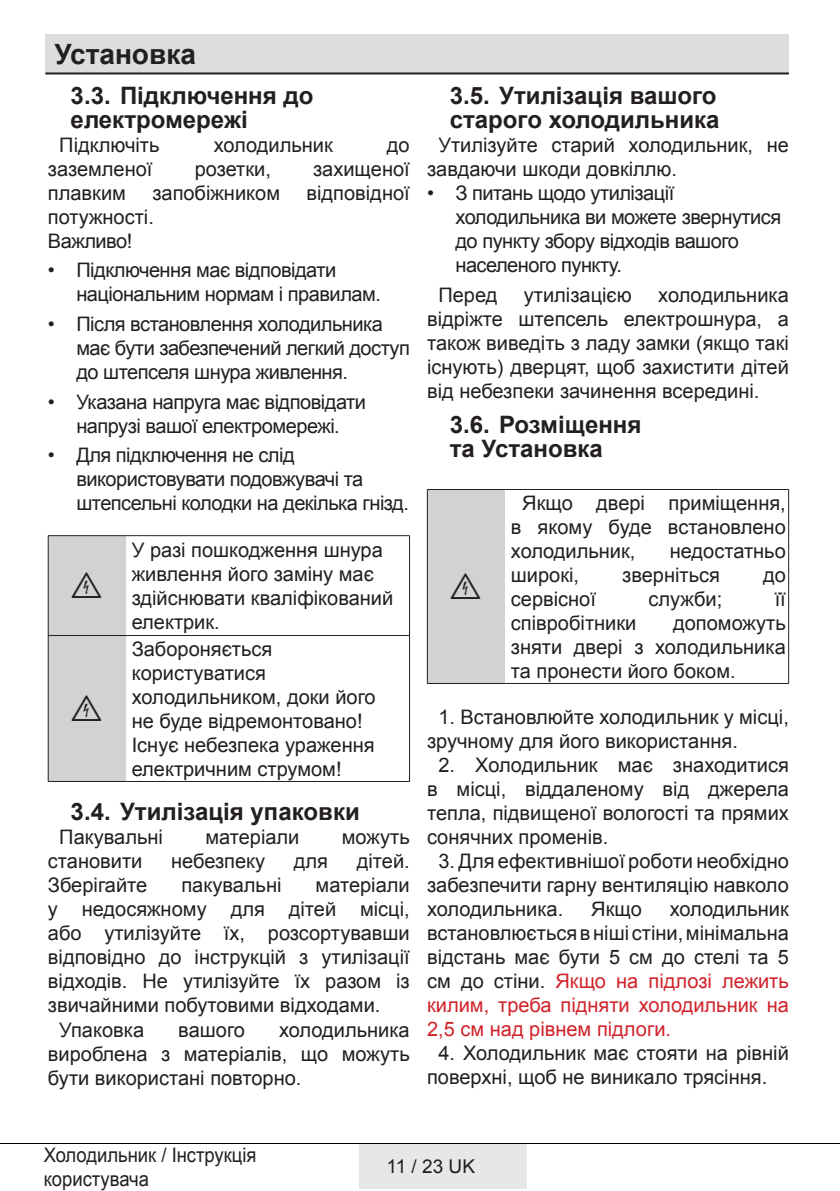
<style>
.page{position:relative;width:840px;height:1191px;background:#fff}
.page>*{position:absolute;margin:0;border:0;box-sizing:border-box;transform-origin:0 0}
.t1{font:32px "ZIWARNUN";color:#231f20}
.t2{font:700 28px "Arial";color:#231f20}
.t3{font:700 24px/24px "Arial";color:#231f20}
.t4{font:20px/24px "Arial";color:#231f20;text-align:justify}
.t5{font:20px/24px "Arial";letter-spacing:-.025em;color:#231f20}
.t6{font:20px/24px "Arial";color:#231f20;scale:.92 1}
.t7{font:19px "Arial";color:#231f20}
.s1{color:#d1232a}
</style>
<div class="page">
<div style="left:358px;top:1143px;width:168px;height:45px;background:#e6e7e9"></div>
<hr style="left:0;top:1143px;width:839px;height:1px;background:#000">
<div style="left:45px;top:34px;width:743px;height:40px;background:#dcdddf"></div>
<hr style="left:45px;top:72px;width:743px;height:2px;background:#231f20">
<div style="left:49px;top:536px;width:77px;height:245px;background:#d1d2d4"></div>
<hr style="left:48px;top:536px;width:1px;height:99px;background:#231f20">
<hr style="left:409px;top:536px;width:1px;height:99px;background:#231f20">
<hr style="left:48px;top:636px;width:1px;height:145px;background:#231f20">
<hr style="left:409px;top:636px;width:1px;height:145px;background:#231f20">
<hr style="left:48px;top:535px;width:78px;height:1px;background:#231f20">
<hr style="left:126px;top:535px;width:283px;height:1px;background:#231f20">
<hr style="left:48px;top:635px;width:78px;height:1px;background:#231f20">
<hr style="left:126px;top:635px;width:283px;height:1px;background:#231f20">
<hr style="left:48px;top:781px;width:78px;height:1px;background:#231f20">
<hr style="left:126px;top:781px;width:283px;height:1px;background:#231f20">
<div style="left:427px;top:489px;width:78px;height:194px;background:#d1d2d4"></div>
<hr style="left:427px;top:490px;width:1px;height:193px;background:#231f20">
<hr style="left:787px;top:490px;width:1px;height:193px;background:#231f20">
<hr style="left:427px;top:489px;width:78px;height:1px;background:#231f20">
<hr style="left:505px;top:489px;width:283px;height:1px;background:#231f20">
<hr style="left:427px;top:683px;width:78px;height:1px;background:#231f20">
<hr style="left:505px;top:683px;width:283px;height:1px;background:#231f20">
<h2 class="t2" style="left:54px;top:39px;width:143px">Установка</h2>
<p class="t3" style="left:71px;top:83px;width:244px">3.3. Підключення до електромережі</p>
<p class="t4" style="left:59px;top:133px;width:102px">Підключіть</p>
<p class="t4" style="left:213px;top:133px;width:120px">холодильник</p>
<p class="t4" style="left:387px;top:133px;width:24px">до</p>
<p class="t4" style="left:48px;top:157px;width:106px">заземленої</p>
<p class="t4" style="left:195px;top:157px;width:78px">розетки,</p>
<p class="t4" style="left:313px;top:157px;width:98px">захищеної</p>
<p class="t4" style="left:48px;top:181px;width:79px">плавким</p>
<p class="t4" style="left:152px;top:181px;width:129px">запобіжником</p>
<p class="t4" style="left:306px;top:181px;width:105px">відповідної</p>
<p class="t4" style="left:48px;top:205px;width:107px">потужності.<br>Важливо!</p>
<p class="t5" style="left:76px;top:258px;width:306px;text-indent:-28px">• Підключення має відповідати національним нормам і правилам.</p>
<p class="t5" style="left:76px;top:312px;width:335px;text-indent:-28px">• Після встановлення холодильника має бути забезпечений легкий доступ до штепселя шнура живлення.</p>
<p class="t5" style="left:48px;top:390px;width:319px;text-align:center">• Указана напруга має відповідати напрузі вашої електромережі.</p>
<p class="t5" style="left:76px;top:443px;width:334px;text-indent:-28px">• Для підключення не слід використовувати подовжувачі та штепсельні колодки на декілька гнізд.</p>
<h1 class="t1" style="left:72px;top:568px;width:32px">B</h1>
<p class="t4" style="left:132px;top:538px;width:263px;text-align:left">У разі пошкодження шнура живлення його заміну має здійснювати кваліфікований електрик.</p>
<p class="t4" style="left:132px;top:637px;width:245px;text-align:left">Забороняється користуватися холодильником, доки його не буде відремонтовано!<br>Існує небезпека ураження електричним струмом!</p>
<p class="t3" style="left:71px;top:800px;width:290px">3.4. Утилізація упаковки</p>
<p class="t4" style="left:59px;top:825px;width:105px">Пакувальні</p>
<p class="t4" style="left:205px;top:825px;width:96px">матеріали</p>
<p class="t4" style="left:341px;top:825px;width:69px">можуть</p>
<p class="t4" style="left:48px;top:849px;width:96px">становити</p>
<p class="t4" style="left:171px;top:849px;width:95px">небезпеку</p>
<p class="t4" style="left:294px;top:849px;width:36px">для</p>
<p class="t4" style="left:356px;top:849px;width:54px">дітей.</p>
<p class="t4" style="left:48px;top:873px;width:101px">Зберігайте</p>
<p class="t4" style="left:181px;top:873px;width:102px">пакувальні</p>
<p class="t4" style="left:315px;top:873px;width:96px">матеріали</p>
<p class="t4" style="left:48px;top:897px;width:363px">у недосяжному для дітей місці,</p>
<p class="t4" style="left:48px;top:921px;width:363px">або утилізуйте їх, розсортувавши</p>
<p class="t4" style="left:48px;top:945px;width:363px">відповідно до інструкцій з утилізації</p>
<p class="t4" style="left:48px;top:969px;width:363px">відходів. Не утилізуйте їх разом із</p>
<p class="t4" style="left:48px;top:993px;width:334px">звичайними побутовими відходами.</p>
<p class="t4" style="left:59px;top:1017px;width:86px">Упаковка</p>
<p class="t4" style="left:178px;top:1017px;width:68px">вашого</p>
<h1 class="t1" style="left:72px;top:691px;width:32px">B</h1>
<p class="t4" style="left:48px;top:1017px;width:363px;text-indent:231px">холодильника вироблена з матеріалів, що можуть бути використані повторно.</p>
<p class="t3" style="left:449px;top:84px;width:271px">3.5. Утилізація вашого старого холодильника</p>
<p class="t4" style="left:427px;top:133px;width:363px;text-indent:11px">Утилізуйте старий холодильник, не завдаючи шкоди довкіллю.</p>
<p class="t5" style="left:455px;top:181px;width:327px;text-indent:-28px">• З питань щодо утилізації холодильника ви можете звернутися до пункту збору відходів вашого населеного пункту.</p>
<p class="t4" style="left:438px;top:283px;width:60px">Перед</p>
<p class="t4" style="left:523px;top:283px;width:109px">утилізацією</p>
<p class="t4" style="left:427px;top:283px;width:363px;text-indent:231px">холодильника відріжте штепсель електрошнура, а також виведіть з ладу замки (якщо такі існують) дверцят, щоб захистити дітей від небезпеки зачинення всередині.</p>
<p class="t3" style="left:449px;top:413px;width:193px">3.6. Розміщення та Установка</p>
<p class="t4" style="left:510px;top:491px;width:276px;text-indent:11px">Якщо двері приміщення, в якому буде встановлено холодильник,</p>
<p class="t4" style="left:669px;top:539px;width:117px">недостатньо</p>
<p class="t4" style="left:510px;top:563px;width:70px">широкі,</p>
<p class="t4" style="left:621px;top:563px;width:99px">зверніться</p>
<p class="t4" style="left:762px;top:563px;width:24px">до</p>
<p class="t4" style="left:510px;top:587px;width:87px">сервісної</p>
<p class="t4" style="left:648px;top:587px;width:75px">служби;</p>
<p class="t4" style="left:774px;top:587px;width:13px">її</p>
<p class="t4" style="left:510px;top:611px;width:127px">співробітники</p>
<h1 class="t1" style="left:450px;top:569px;width:32px">B</h1>
<p class="t4" style="left:510px;top:611px;width:276px;text-indent:162px">допоможуть зняти двері з холодильника та пронести його боком.</p>
<p class="t4" style="left:427px;top:705px;width:363px;text-indent:11px">1. Встановлюйте холодильник у місці, зручному для його використання.</p>
<p class="t4" style="left:427px;top:753px;width:363px;text-indent:11px">2. Холодильник має знаходитися в місці, віддаленому від джерела тепла, підвищеної вологості та прямих сонячних променів.</p>
<p class="t4" style="left:427px;top:849px;width:363px;text-indent:11px">3. Для ефективнішої роботи необхідно забезпечити гарну вентиляцію навколо холодильника.</p>
<p class="t4" style="left:591px;top:897px;width:52px">Якщо</p>
<p class="t4" style="left:427px;top:897px;width:363px;text-indent:242px">холодильник встановлюється в ніші стіни, мінімальна відстань має бути 5 см до стелі та 5 см до стіни. <span class="s1">Якщо на підлозі лежить килим, треба підняти холодильник на 2,5 см над рівнем підлоги.</span></p>
<p class="t4" style="left:427px;top:1041px;width:363px;text-indent:11px">4. Холодильник має стояти на рівній поверхні, щоб не виникало трясіння.</p>
<p class="t6" style="left:44px;top:1142px;width:233px">Холодильник / Інструкція користувача</p>
<p class="t7" style="left:386px;top:1156px;width:90px">11 / 23 UK</p>
</div>
